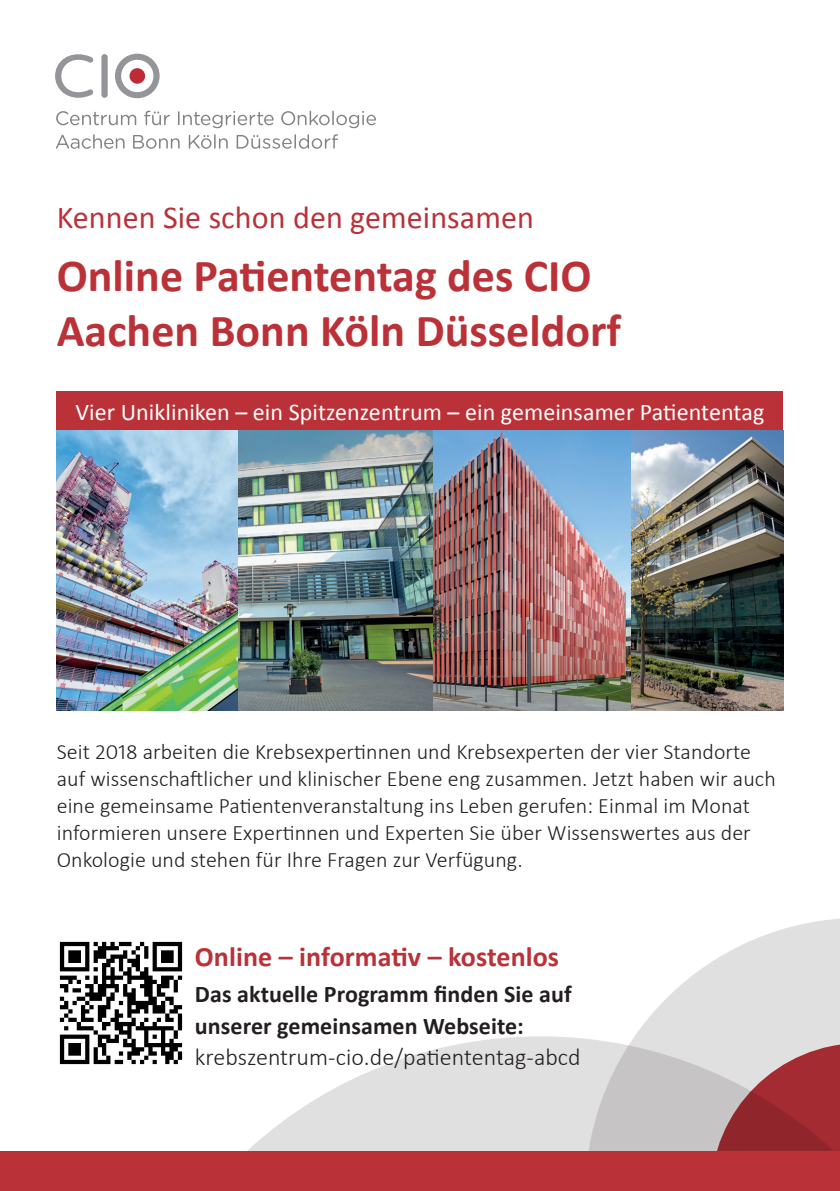
<style>
.page{position:relative;width:840px;height:1191px;background:#fff}
.page>*{position:absolute;margin:0;border:0;box-sizing:border-box;transform-origin:0 0}
.t1{font:700 46px/55.2px "Calibri";color:#ba3138}
.t2{font:32px "Calibri";letter-spacing:.005em;color:#ba3138}
.t3{font:700 28px "Calibri";letter-spacing:.005em;color:#ba3138}
.t4{font:24px "Calibri";letter-spacing:.005em;color:#fff}
.t5{font:700 24px/31.6px "Calibri";letter-spacing:.005em;color:#231f20}
.t6{font:300 24px "Calibri";letter-spacing:.005em;color:#231f20}
.t7{font:300 22px/27px "Calibri";letter-spacing:.005em;color:#231f20}
</style>
<div class="page">
<svg style="left:635px;top:919px;width:204px;height:117px;fill:#e1e0e0"></svg>
<svg style="left:247px;top:1036px;width:592px;height:115px;fill:#e1e0e0"></svg>
<div style="left:0;top:1151px;width:839px;height:40px;background:#ba3138"></div>
<div style="left:57px;top:391px;width:725px;height:39px;background:#ba3138"></div>
<img style="left:57px;top:430px;width:181px;height:280px">
<img style="left:238px;top:430px;width:195px;height:280px">
<img style="left:433px;top:430px;width:197px;height:280px">
<img style="left:630px;top:430px;width:152px;height:280px">
<img style="left:59px;top:941px;width:124px;height:124px">
<svg style="left:115px;top:54px;width:44px;height:44px"></svg>
<div style="left:101px;top:54px;width:7px;height:44px;background:#939598;border-radius:3px"></div>
<svg style="left:55px;top:54px;width:38px;height:44px"></svg>
<svg style="left:56px;top:111px;width:80px;height:14px"></svg>
<svg style="left:144px;top:111px;width:26px;height:14px"></svg>
<svg style="left:178px;top:111px;width:95px;height:17px"></svg>
<svg style="left:281px;top:111px;width:95px;height:17px"></svg>
<svg style="left:56px;top:134px;width:68px;height:15px"></svg>
<svg style="left:133px;top:135px;width:46px;height:14px"></svg>
<svg style="left:189px;top:134px;width:38px;height:15px"></svg>
<svg style="left:236px;top:134px;width:102px;height:15px"></svg>
<h2 class="t2" style="left:57px;top:197px;width:478px">Kennen Sie schon den gemeinsamen</h2>
<h1 class="t1" style="left:57px;top:248px;width:565px">Online Patiententag des CIO<br>Aachen Bonn Köln Düsseldorf</h1>
<p class="t4" style="left:75px;top:396px;width:690px">Vier Unikliniken – ein Spitzenzentrum – ein gemeinsamer Patiententag</p>
<p class="t7" style="left:57px;top:737px;width:720px">Seit 2018 arbeiten die Krebsexpertinnen und Krebsexperten der vier Standorte auf wissenschaftlicher und klinischer Ebene eng zusammen. Jetzt haben wir auch eine gemeinsame Patientenveranstaltung ins Leben gerufen: Einmal im Monat informieren unsere Expertinnen und Experten Sie über Wissenswertes aus der Onkologie und stehen für Ihre Fragen zur Verfügung.</p>
<p class="t3" style="left:195px;top:939px;width:365px">Online – informativ – kostenlos</p>
<p class="t5" style="left:195px;top:978px;width:378px">Das aktuelle Programm finden Sie auf unserer gemeinsamen Webseite:</p>
<p class="t6" style="left:195px;top:1042px;width:387px">krebszentrum-cio.de/patiententag-abcd</p>
</div>
